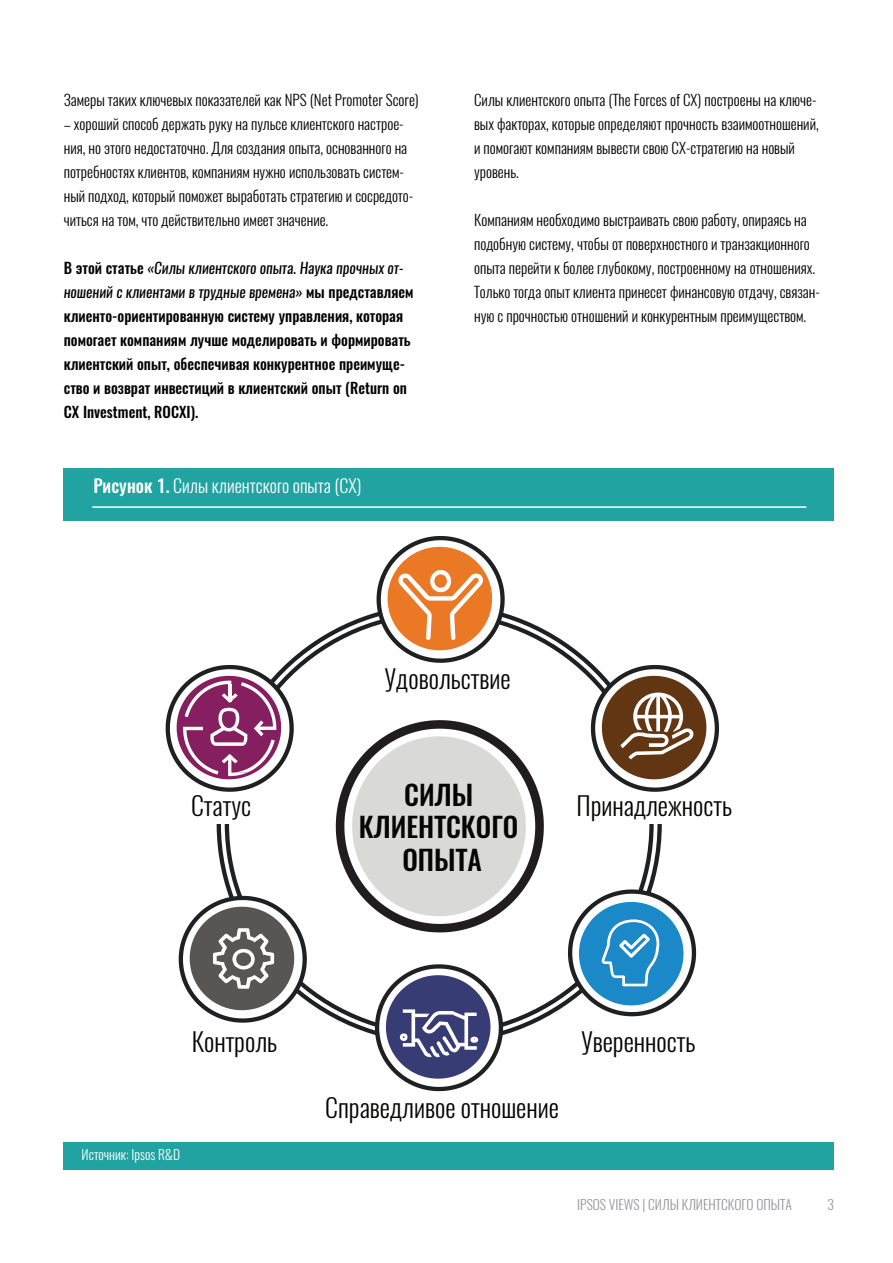
<style>
.page{position:relative;width:893px;height:1263px;background:#fff}
.page>*{position:absolute;margin:0;border:0;box-sizing:border-box;transform-origin:0 0}
.t1{font:500 27.3px/32.8px "Oswald";color:#050504;text-align:center}
.t2{font:300 25.5px "Oswald";color:#050504}
.t3{font:300 18px "Oswald";color:#fff}
.t4{font:300 15px/24px "Oswald";color:#000001}
.t5{font:500 15px/24px "Oswald";color:#000001}
.t6{font:300 13.5px "Oswald";color:#939598}
.t7{font:300 13.5px "Oswald";color:#fff}
.s1{font-weight:400;font-style:italic}
.s2{font-weight:500}
</style>
<div class="page">
<svg style="left:335px;top:720px;width:209px;height:213px"></svg>
<svg style="left:340px;top:724px;width:200px;height:204px"></svg>
<svg style="left:374px;top:536px;width:133px;height:127px"></svg>
<svg style="left:165px;top:663px;width:131px;height:129px"></svg>
<svg style="left:589px;top:663px;width:130px;height:129px"></svg>
<svg style="left:566px;top:887px;width:131px;height:130px"></svg>
<svg style="left:373px;top:964px;width:132px;height:128px"></svg>
<svg style="left:178px;top:893px;width:131px;height:130px"></svg>
<div style="left:64px;top:468px;width:770px;height:52px;background:#21a3a1"></div>
<div style="left:64px;top:1142px;width:770px;height:27px;background:#21a3a1"></div>
<hr style="left:92px;top:506px;width:714px;height:2px;background:#fff">
<p class="t4" style="left:64px;top:88px;width:356px">Замеры таких ключевых показателей как NPS (Net Promoter Score)</p>
<p class="t4" style="left:64px;top:112px;width:351px">– хороший способ держать руку на пульсе клиентского настрое&shy;ния, но этого недостаточно. Для создания опыта, основанного на потребностях клиентов, компаниям нужно использовать систем&shy;ный подход, который поможет выработать стратегию и сосредото&shy;читься на том, что действительно имеет значение.</p>
<p class="t5" style="left:64px;top:256px;width:351px">В этой статье <span class="s1">«Силы клиентского опыта. Наука прочных от&shy;ношений с клиентами в трудные времена»</span> мы представляем клиенто-ориентированную систему управления, которая помогает компаниям лучше моделировать и формировать клиентский опыт, обеспечивая конкурентное преимуще&shy;ство и возврат инвестиций в клиентский опыт (Return on CX Investment, ROCXI).</p>
<p class="t3" style="left:93px;top:473px;width:270px"><span class="s2">Рисунок 1.</span> Силы клиентского опыта (СХ)</p>
<p class="t4" style="left:474px;top:88px;width:346px">Силы клиентского опыта (The Forces of CX) построены на ключе&shy;вых факторах, которые определяют прочность взаимоотношений, и помогают компаниям вывести свою CX-стратегию на новый уровень.</p>
<p class="t4" style="left:474px;top:208px;width:347px">Компаниям необходимо выстраивать свою работу, опираясь на подобную систему, чтобы от поверхностного и транзакционного опыта перейти к более глубокому, построенному на отношениях.<br>Только тогда опыт клиента принесет финансовую отдачу, связан&shy;ную с прочностью отношений и конкурентным преимуществом.</p>
<p class="t2" style="left:191px;top:789px;width:62px">Статус</p>
<p class="t2" style="left:385px;top:662px;width:128px">Удовольствие</p>
<p class="t1" style="left:359px;top:779px;width:161px">СИЛЫ<br>КЛИЕНТСКОГО<br>ОПЫТА</p>
<p class="t2" style="left:576px;top:789px;width:157px">Принадлежность</p>
<p class="t2" style="left:192px;top:1025px;width:87px">Контроль</p>
<p class="t2" style="left:581px;top:1025px;width:116px">Уверенность</p>
<p class="t7" style="left:82px;top:1146px;width:100px">Источник: Ipsos R&amp;D</p>
<p class="t2" style="left:325px;top:1091px;width:235px">Справедливое отношение</p>
<p class="t6" style="left:577px;top:1195px;width:216px">IPSOS VIEWS | СИЛЫ КЛИЕНТСКОГО ОПЫТА</p>
<p class="t6" style="left:827px;top:1195px;width:8px">3</p>
</div>
